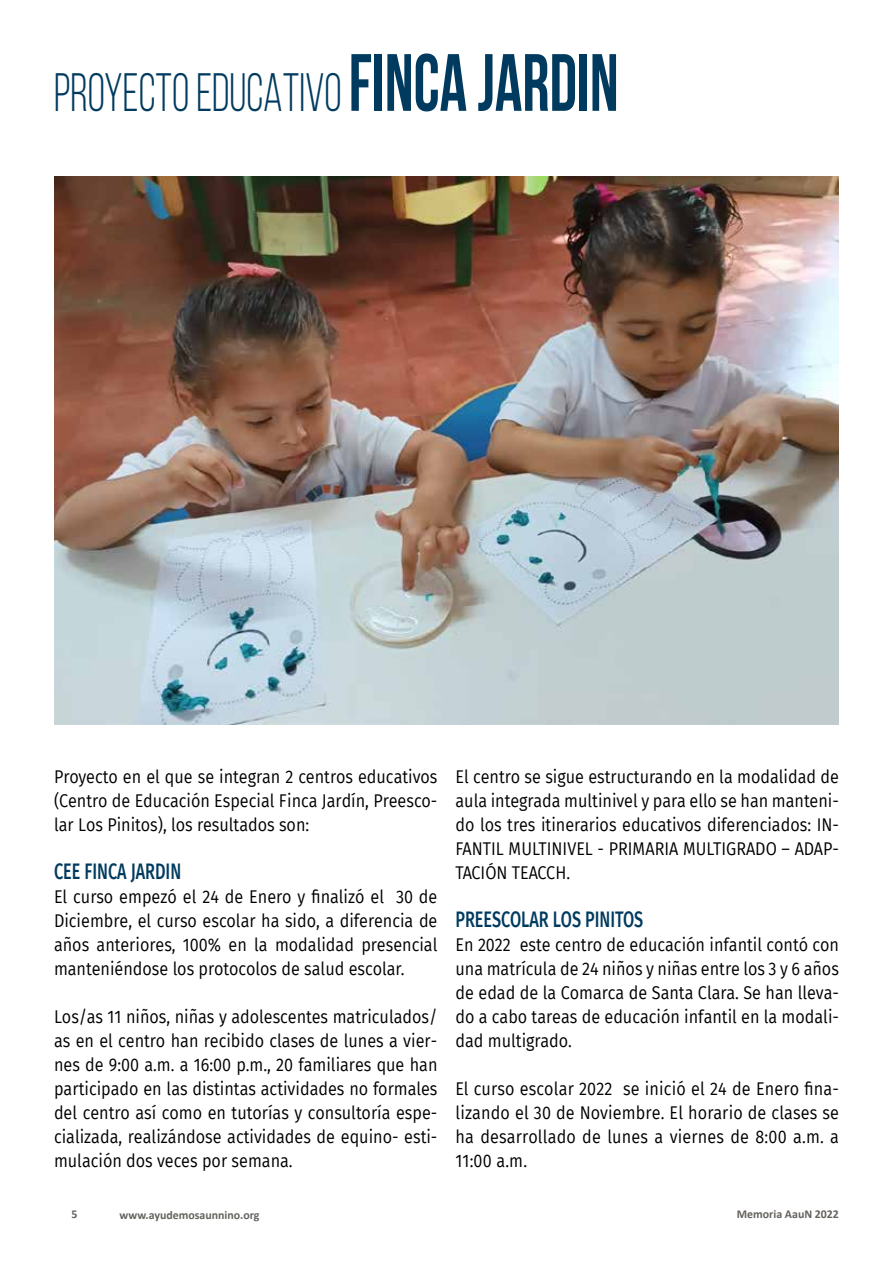
<style>
.page{position:relative;width:893px;height:1263px;background:#fff}
.page>*{position:absolute;margin:0;border:0;box-sizing:border-box;transform-origin:0 0}
.t1{font:54px "Bebas Neue";color:#003b5f;scale:.83 1}
.t2{font:500 22.5px "Fira Sans";color:#003b5f;scale:.72 1}
.t3{font:18px/24px "Fira Sans";color:#000;text-align:justify;scale:.9 1}
.t4{font:700 12px "Calibri";color:#65625e}
.s1{font-weight:700;font-size:81px}
</style>
<div class="page">
<img style="left:54px;top:177px;width:785px;height:547px">
<h1 class="t1" style="left:54px;top:63px;width:682px">PROYECTO EDUCATIVO<span class="s1">FINCA JARDIN</span></h1>
<p class="t3" style="left:54px;top:764px;width:428px">Proyecto en el que se integran 2 centros educativos (Centro de Educación Especial Finca Jardín, Preesco&shy;lar Los Pinitos), los resultados son:</p>
<p class="t2" style="left:54px;top:853px;width:178px">CEE FINCA JARDIN</p>
<p class="t3" style="left:54px;top:884px;width:428px">El curso empezó el 24 de Enero y finalizó el 30 de Diciembre, el curso escolar ha sido, a diferencia de años anteriores, 100% en la modalidad presencial manteniéndose los protocolos de salud escolar.</p>
<p class="t3" style="left:54px;top:1004px;width:428px">Los/as 11 niños, niñas y adolescentes matriculados/ as en el centro han recibido clases de lunes a vier&shy;nes de 9:00 a.m. a 16:00 p.m., 20 familiares que han participado en las distintas actividades no formales del centro así como en tutorías y consultoría espe&shy;cializada, realizándose actividades de equino- esti&shy;mulación dos veces por semana.</p>
<p class="t3" style="left:455px;top:764px;width:428px">El centro se sigue estructurando en la modalidad de aula integrada multinivel y para ello se han manteni&shy;do los tres itinerarios educativos diferenciados: IN-FANTIL MULTINIVEL - PRIMARIA MULTIGRADO – ADAP-TACIÓN TEACCH.</p>
<p class="t2" style="left:455px;top:901px;width:262px">PREESCOLAR LOS PINITOS</p>
<p class="t3" style="left:455px;top:932px;width:428px">En 2022 este centro de educación infantil contó con una matrícula de 24 niños y niñas entre los 3 y 6 años de edad de la Comarca de Santa Clara. Se han lleva&shy;do a cabo tareas de educación infantil en la modali&shy;dad multigrado.</p>
<p class="t3" style="left:455px;top:1076px;width:428px">El curso escolar 2022 se inició el 24 de Enero fina&shy;lizando el 30 de Noviembre. El horario de clases se ha desarrollado de lunes a viernes de 8:00 a.m. a 11:00 a.m.</p>
<p class="t4" style="left:72px;top:1205px;width:8px">5</p>
<p class="t4" style="left:120px;top:1206px;width:141px">www.ayudemosaunnino.org</p>
<p class="t4" style="left:737px;top:1205px;width:104px">Memoria AauN 2022</p>
</div>
